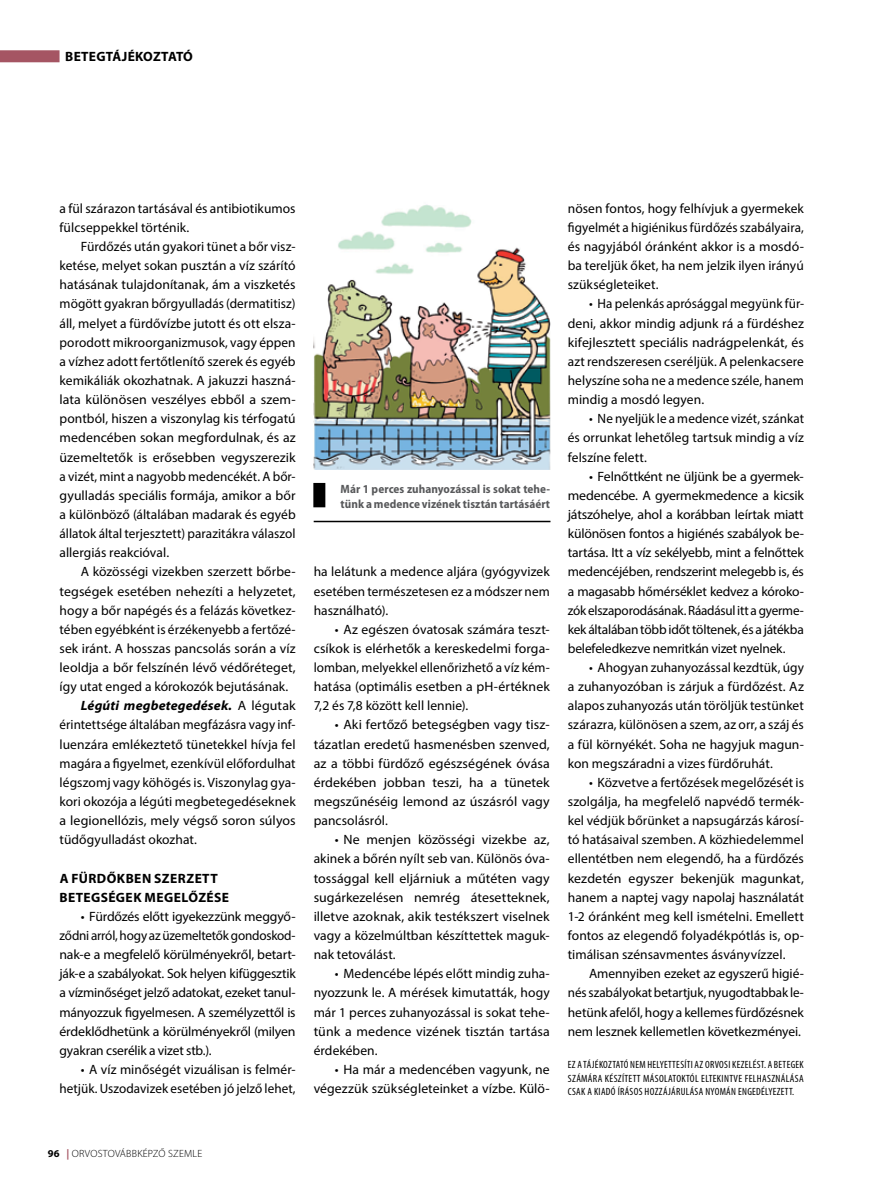
<style>
.page{position:relative;width:889px;height:1191px;background:#fff}
.page>*{position:absolute;margin:0;border:0;box-sizing:border-box;transform-origin:0 0}
.t1{font:13.5px/19.2px "Myriad Pro";letter-spacing:.005em;color:#000;text-align:justify}
.t2{font:700 13.5px "Myriad Pro";letter-spacing:.02em;color:#000}
.t3{font:italic 700 13.5px "Myriad Pro";letter-spacing:.01em;color:#000}
.t4{font:700 semi-condensed 12px/15px "Myriad Pro";letter-spacing:.005em;color:#58595b}
.t5{font:condensed 10.5px/13.5px "Myriad Pro";letter-spacing:.03em;color:#000;text-align:justify}
.t6{font:300 10.5px "Myriad Pro";letter-spacing:.02em;color:#000}
.s1{font-weight:400;font-style:normal}
.s2{font-weight:700}
.s3{font-weight:700;color:#a55563}
</style>
<div class="page">
<div style="left:0;top:50px;width:60px;height:12px;background:#a55563"></div>
<img style="left:314px;top:204px;width:236px;height:266px">
<div style="left:313px;top:483px;width:12px;height:24px;background:#000"></div>
<hr style="left:314px;top:521px;width:236px;height:1px;background:#000">
<p class="t2" style="left:65px;top:48px;width:129px">BETEGTÁJÉKOZTATÓ</p>
<p class="t1" style="left:60px;top:198px;width:238px">a fül szárazon tartásával és antibiotikumos fülcseppekkel történik.</p>
<p class="t1" style="left:60px;top:237px;width:238px;text-indent:21px">Fürdőzés után gyakori tünet a bőr visz&shy;ketése, melyet sokan pusztán a víz szárító hatásának tulajdonítanak, ám a viszketés mögött gyakran bőrgyulladás (dermatitisz) áll, melyet a fürdővízbe jutott és ott elsza&shy;porodott mikroorganizmusok, vagy éppen a vízhez adott fertőtlenítő szerek és egyéb kemikáliák okozhatnak. A jakuzzi haszná&shy;lata különösen veszélyes ebből a szem&shy;pontból, hiszen a viszonylag kis térfogatú medencében sokan megfordulnak, és az üzemeltetők is erősebben vegyszerezik a vizét, mint a nagyobb medencékét. A bőr&shy;gyulladás speciális formája, amikor a bőr a különböző (általában madarak és egyéb állatok által terjesztett) parazitákra válaszol allergiás reakcióval.</p>
<p class="t1" style="left:81px;top:562px;width:216px">A közösségi vizekben szerzett bőrbe-</p>
<p class="t1" style="left:60px;top:581px;width:238px">tegségek esetében nehezíti a helyzetet,</p>
<p class="t1" style="left:60px;top:600px;width:238px">hogy a bőr napégés és a felázás következ-</p>
<p class="t1" style="left:60px;top:619px;width:238px">tében egyébként is érzékenyebb a fertőzé-</p>
<p class="t1" style="left:60px;top:638px;width:238px">sek iránt. A hosszas pancsolás során a víz</p>
<p class="t1" style="left:60px;top:657px;width:238px">leoldja a bőr felszínén lévő védőréteget,</p>
<p class="t1" style="left:60px;top:677px;width:230px">így utat enged a kórokozók bejutásának.</p>
<p class="t3" style="left:81px;top:697px;width:216px">Légúti megbetegedések. <span class="s1">A légutak</span></p>
<p class="t1" style="left:60px;top:715px;width:238px">érintettsége általában megfázásra vagy inf-</p>
<p class="t1" style="left:60px;top:734px;width:238px">luenzára emlékeztető tünetekkel hívja fel</p>
<p class="t1" style="left:60px;top:753px;width:238px">magára a figyelmet, ezenkívül előfordulhat</p>
<p class="t1" style="left:60px;top:772px;width:238px">légszomj vagy köhögés is. Viszonylag gya-</p>
<p class="t1" style="left:60px;top:791px;width:238px">kori okozója a légúti megbetegedéseknek</p>
<p class="t1" style="left:60px;top:811px;width:238px">a legionellózis, mely végső soron súlyos</p>
<p class="t1" style="left:60px;top:830px;width:139px">tüdőgyulladást okozhat.</p>
<p class="t2" style="left:60px;top:869px;width:67px">A FÜRDŐKBEN</p>
<p class="t2" style="left:154px;top:869px;width:49px">SZERZETT</p>
<p class="t2" style="left:60px;top:888px;width:10px">BETEGSÉGEK</p>
<p class="t2" style="left:145px;top:888px;width:10px">MEGEL</p>
<p class="t2" style="left:189px;top:888px;width:27px">ŐZÉSE</p>
<p class="t1" style="left:60px;top:906px;width:238px;text-indent:21px">• Fürdőzés előtt igyekezzünk meggyő&shy;ződni arról, hogy az üzemeltetők gondoskod&shy;nak-e a megfelelő körülményekről, betart&shy;ják-e a szabályokat. Sok helyen kifüggesztik a vízminőséget jelző adatokat, ezeket tanul&shy;mányozzuk figyelmesen. A személyzettől is érdeklődhetünk a körülményekről (milyen gyakran cserélik a vizet stb.).</p>
<p class="t1" style="left:60px;top:1059px;width:238px;text-align:right">• A víz minőségét vizuálisan is felmér&shy;hetjük. Uszodavizek esetében jó jelző lehet,</p>
<p class="t4" style="left:341px;top:481px;width:211px">Már 1 perces zuhanyozással is sokat tehe&shy;tünk a medence vizének tisztán tartásáért</p>
<p class="t1" style="left:314px;top:562px;width:238px">ha lelátunk a medence aljára (gyógyvizek esetében természetesen ez a módszer nem használható).</p>
<p class="t1" style="left:314px;top:619px;width:238px;text-indent:21px">• Az egészen óvatosak számára teszt&shy;csíkok is elérhetők a kereskedelmi forga&shy;lomban, melyekkel ellenőrizhető a víz kém&shy;hatása (optimális esetben a pH-értéknek 7,2 és 7,8 között kell lennie).</p>
<p class="t1" style="left:314px;top:715px;width:238px;text-indent:21px">• Aki fertőző betegségben vagy tisz&shy;tázatlan eredetű hasmenésben szenved, az a többi fürdőző egészségének óvása érdekében jobban teszi, ha a tünetek megszűnéséig lemond az úszásról vagy pancsolásról.</p>
<p class="t1" style="left:314px;top:830px;width:238px;text-indent:21px">• Ne menjen közösségi vizekbe az, akinek a bőrén nyílt seb van. Különös óva&shy;tossággal kell eljárniuk a műtéten vagy sugárkezelésen nemrég átesetteknek, illetve azoknak, akik testékszert viselnek vagy a közelmúltban készíttettek maguk&shy;nak tetoválást.</p>
<p class="t1" style="left:314px;top:964px;width:238px;text-indent:21px">• Medencébe lépés előtt mindig zuha&shy;nyozzunk le. A mérések kimutatták, hogy már 1 perces zuhanyozással is sokat tehe&shy;tünk a medence vizének tisztán tartása érdekében.</p>
<p class="t1" style="left:314px;top:1059px;width:238px;text-align:right">• Ha már a medencében vagyunk, ne végezzük szükségleteinket a vízbe. Külö-</p>
<p class="t1" style="left:568px;top:198px;width:238px">nösen fontos, hogy felhívjuk a gyermekek figyelmét a higiénikus fürdőzés szabályaira, és nagyjából óránként akkor is a mosdó&shy;ba tereljük őket, ha nem jelzik ilyen irányú szükségleteiket.</p>
<p class="t1" style="left:568px;top:294px;width:238px;text-indent:21px">• Ha pelenkás aprósággal megyünk für&shy;deni, akkor mindig adjunk rá a fürdéshez kifejlesztett speciális nadrágpelenkát, és azt rendszeresen cseréljük. A pelenkacsere helyszíne soha ne a medence széle, hanem mindig a mosdó legyen.</p>
<p class="t1" style="left:568px;top:409px;width:238px;text-indent:21px">• Ne nyeljük le a medence vizét, szánkat és orrunkat lehetőleg tartsuk mindig a víz felszíne felett.</p>
<p class="t1" style="left:568px;top:466px;width:238px;text-indent:21px">• Felnőttként ne üljünk be a gyermek&shy;medencébe. A gyermekmedence a kicsik játszóhelye, ahol a korábban leírtak miatt különösen fontos a higiénés szabályok be&shy;tartása. Itt a víz sekélyebb, mint a felnőttek medencéjében, rendszerint melegebb is, és a magasabb hőmérséklet kedvez a kóroko&shy;zók elszaporodásának. Ráadásul itt a gyerme&shy;kek általában több időt töltenek, és a játékba belefeledkezve nemritkán vizet nyelnek.</p>
<p class="t1" style="left:568px;top:657px;width:238px;text-indent:21px">• Ahogyan zuhanyozással kezdtük, úgy a zuhanyozóban is zárjuk a fürdőzést. Az alapos zuhanyozás után töröljük testünket szárazra, különösen a szem, az orr, a száj és a fül környékét. Soha ne hagyjuk magun&shy;kon megszáradni a vizes fürdőruhát.</p>
<p class="t1" style="left:568px;top:772px;width:238px;text-indent:21px">• Közvetve a fertőzések megelőzését is szolgálja, ha megfelelő napvédő termék&shy;kel védjük bőrünket a napsugárzás károsí&shy;tó hatásaival szemben. A közhiedelemmel ellentétben nem elegendő, ha a fürdőzés kezdetén egyszer bekenjük magunkat, hanem a naptej vagy napolaj használatát 1-2 óránként meg kell ismételni. Emellett fontos az elegendő folyadékpótlás is, op&shy;timálisan szénsavmentes ásványvízzel.</p>
<p class="t1" style="left:568px;top:964px;width:238px;text-indent:21px">Amennyiben ezeket az egyszerű higié&shy;nés szabályokat betartjuk, nyugodtabbak le&shy;hetünk afelől, hogy a kellemes fürdőzésnek nem lesznek kellemetlen következményei.</p>
<p class="t5" style="left:568px;top:1058px;width:237px">EZ A TÁJÉKOZTATÓ NEM HELYETTESÍTI AZ ORVOSI KEZELÉST. A BETEGEK SZÁMÁRA KÉSZÍTETT MÁSOLATOKTÓL ELTEKINTVE FELHASZNÁLÁSA CSAK A KIADÓ ÍRÁSOS HOZZÁJÁRULÁSA NYOMÁN ENGEDÉLYEZETT.</p>
<p class="t6" style="left:48px;top:1148px;width:156px"><span class="s2">96</span> <span class="s3">|</span> ORVOSTOVÁBBKÉPZŐ SZEMLE</p>
</div>
